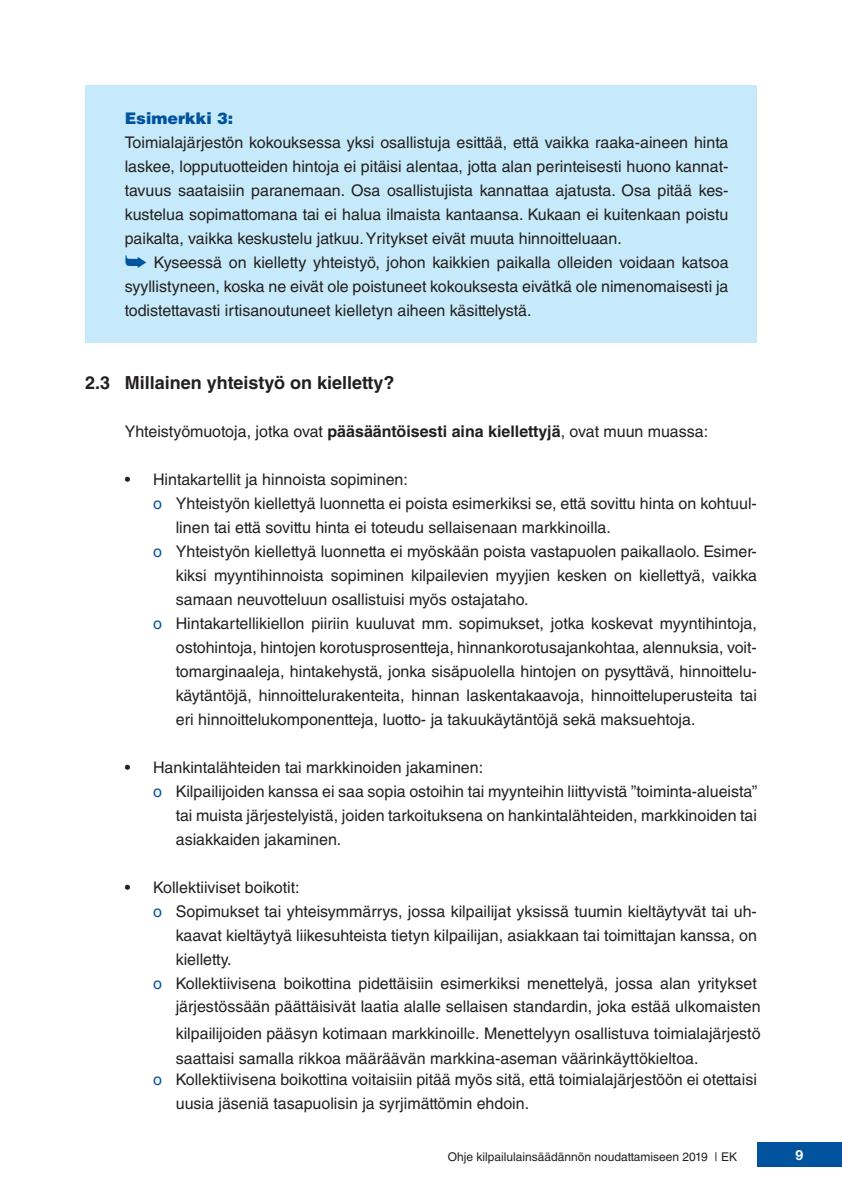
<style>
.page{position:relative;width:842px;height:1191px;background:#fff}
.page>*{position:absolute;margin:0;border:0;box-sizing:border-box;transform-origin:0 0}
.t1{font:700 18px "Helvetica LT Std";color:#231f20}
.t2{font:16px/24px "Helvetica LT Std";color:#231f20}
.t3{font:900 16px "Helvetica LT Std";color:#01539e}
.t4{font:700 14px "Helvetica Neue LT Std";color:#fff}
.t5{font:12px "Helvetica LT Std";color:#231f20}
.s1{color:#01539e}
.s2{font-weight:700}
.s3{font-family:"Times New Roman";font-size:18px}
</style>
<div class="page">
<div style="left:757px;top:1142px;width:85px;height:24px;background:#01539e"></div>
<div style="left:85px;top:85px;width:672px;height:257px;background:#c6eafa"></div>
<p class="t3" style="left:125px;top:108px;width:110px">Esimerkki 3:</p>
<p class="t2" style="left:125px;top:130px;width:605px">Toimialajärjestön kokouksessa yksi osallistuja esittää, että vaikka raaka-aineen hinta laskee, lopputuotteiden hintoja ei pitäisi alentaa, jotta alan perinteisesti huono kannat&shy;tavuus saataisiin paranemaan. Osa osallistujista kannattaa ajatusta. Osa pitää kes&shy;kustelua sopimattomana tai ei halua ilmaista kantaansa. Kukaan ei kuitenkaan poistu paikalta, vaikka keskustelu jatkuu. Yritykset eivät muuta hinnoitteluaan.<br><span class="s1">➥</span> Kyseessä on kielletty yhteistyö, johon kaikkien paikalla olleiden voidaan katsoa syyllistyneen, koska ne eivät ole poistuneet kokouksesta eivätkä ole nimenomaisesti ja todistettavasti irtisanoutuneet kielletyn aiheen käsittelystä.</p>
<p class="t1" style="left:85px;top:372px;width:311px">2.3 Millainen yhteistyö on kielletty?</p>
<p class="t2" style="left:125px;top:419px;width:585px">Yhteistyömuotoja, jotka ovat <span class="s2">pääsääntöisesti aina kiellettyjä</span>, ovat muun muassa:</p>
<p class="t2" style="left:125px;top:467px;width:285px">• Hintakartellit ja hinnoista sopiminen:</p>
<p class="t2" style="left:153px;top:491px;width:605px"><span class="s1">o</span> Yhteistyön kiellettyä luonnetta ei poista esimerkiksi se, että sovittu hinta on kohtuul-</p>
<p class="t2" style="left:176px;top:515px;width:437px">linen tai että sovittu hinta ei toteudu sellaisenaan markkinoilla.</p>
<p class="t2" style="left:153px;top:539px;width:605px"><span class="s1">o</span> Yhteistyön kiellettyä luonnetta ei myöskään poista vastapuolen paikallaolo. Esimer-</p>
<p class="t2" style="left:176px;top:563px;width:583px">kiksi myyntihinnoista sopiminen kilpailevien myyjien kesken on kiellettyä, vaikka</p>
<p class="t2" style="left:176px;top:587px;width:354px">samaan neuvotteluun osallistuisi myös ostajataho.</p>
<p class="t2" style="left:153px;top:611px;width:605px"><span class="s1">o</span> Hintakartellikiellon piiriin kuuluvat mm. sopimukset, jotka koskevat myyntihintoja,</p>
<p class="t2" style="left:176px;top:635px;width:583px">ostohintoja, hintojen korotusprosentteja, hinnankorotusajankohtaa, alennuksia, voit-</p>
<p class="t2" style="left:176px;top:659px;width:583px">tomarginaaleja, hintakehystä, jonka sisäpuolella hintojen on pysyttävä, hinnoittelu-</p>
<p class="t2" style="left:176px;top:683px;width:583px">käytäntöjä, hinnoittelurakenteita, hinnan laskentakaavoja, hinnoitteluperusteita tai</p>
<p class="t2" style="left:176px;top:707px;width:521px">eri hinnoittelukomponentteja, luotto- ja takuukäytäntöjä sekä maksuehtoja.</p>
<p class="t2" style="left:125px;top:755px;width:360px">• Hankintalähteiden tai markkinoiden jakaminen:</p>
<p class="t2" style="left:153px;top:779px;width:606px"><span class="s1">o</span> Kilpailijoiden kanssa ei saa sopia ostoihin tai myynteihin liittyvistä ”toiminta-alueista”</p>
<p class="t2" style="left:176px;top:803px;width:583px">tai muista järjestelyistä, joiden tarkoituksena on hankintalähteiden, markkinoiden tai</p>
<p class="t2" style="left:176px;top:827px;width:167px">asiakkaiden jakaminen.</p>
<p class="t2" style="left:125px;top:875px;width:176px">• Kollektiiviset boikotit:</p>
<p class="t2" style="left:153px;top:899px;width:605px"><span class="s1">o</span> Sopimukset tai yhteisymmärrys, jossa kilpailijat yksissä tuumin kieltäytyvät tai uh-</p>
<p class="t2" style="left:176px;top:923px;width:583px">kaavat kieltäytyä liikesuhteista tietyn kilpailijan, asiakkaan tai toimittajan kanssa, on</p>
<p class="t2" style="left:176px;top:947px;width:57px">kielletty.</p>
<p class="t2" style="left:153px;top:971px;width:605px"><span class="s1">o</span> Kollektiivisena boikottina pidettäisiin esimerkiksi menettelyä, jossa alan yritykset</p>
<p class="t2" style="left:176px;top:994px;width:586px">järjestössään päättäisivät laatia alalle sellaisen standardin, joka estää ulkomaisten</p>
<p class="t2" style="left:176px;top:1020px;width:586px;line-height:25px">kilpailijoiden pääsyn kotimaan markkinoill<span class="s3">e</span>. Menettelyyn osallistuva toimialajärjestö saattaisi samalla rikkoa määräävän markkina-aseman väärinkäyttökieltoa.</p>
<p class="t2" style="left:176px;top:1067px;width:583px;text-indent:-23px"><span class="s1">o</span> Kollektiivisena boikottina voitaisiin pitää myös sitä, että toimialajärjestöön ei otettaisi uusia jäseniä tasapuolisin ja syrjimättömin ehdoin.</p>
<p class="t5" style="left:448px;top:1150px;width:291px">Ohje kilpailulainsäädännön noudattamiseen 2019 | EK</p>
<p class="t4" style="left:795px;top:1146px;width:9px">9</p>
</div>
